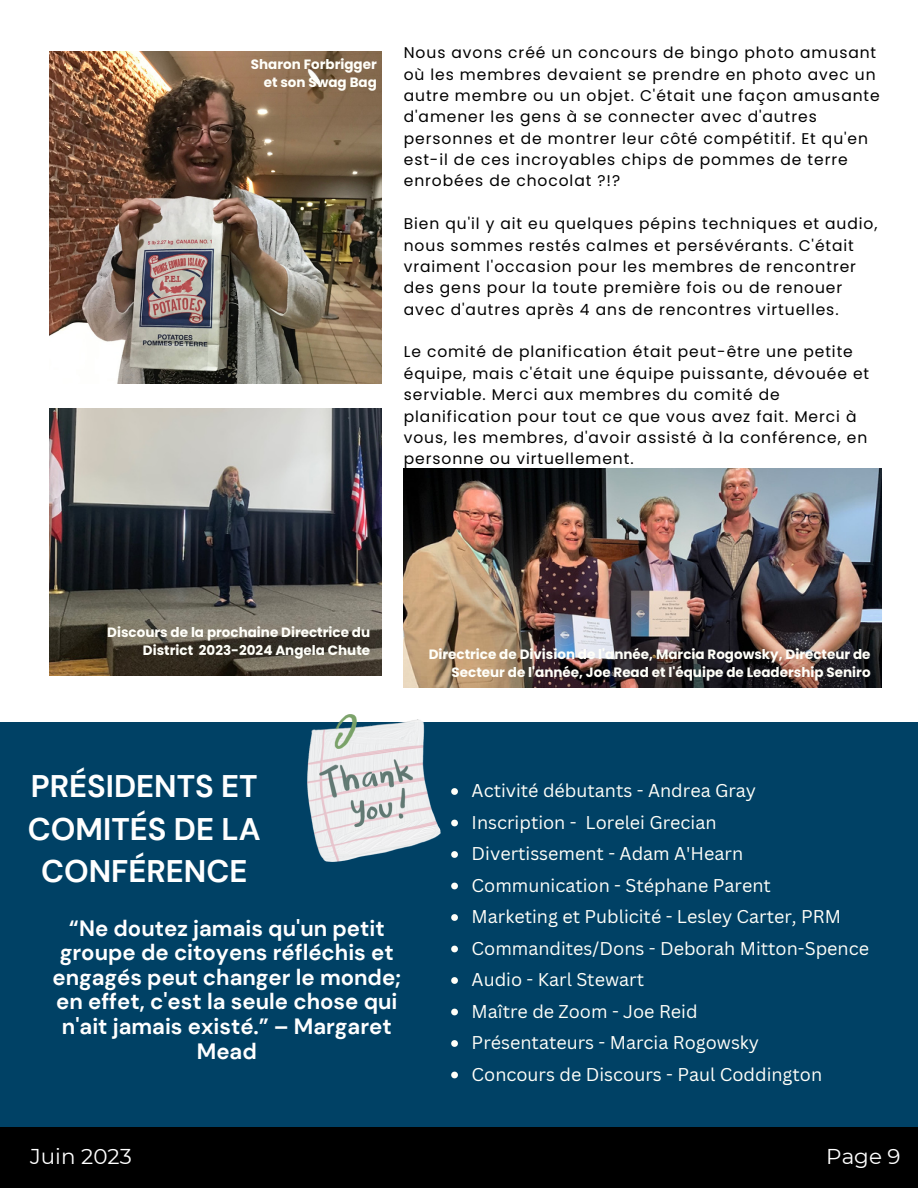
<style>
.page{position:relative;width:918px;height:1188px;background:#fff}
.page>*{position:absolute;margin:0;border:0;box-sizing:border-box;transform-origin:0 0}
.t1{font:700 31.2px/42.8px "DM Sans";color:#fff;text-align:center}
.t2{font:700 22.2px/24.6px "DM Sans";color:#fff;text-align:center}
.t3{font:21.45px "Montserrat";color:#fff}
.t4{font:18px "Canva Sans";color:#fffff9}
.t5{font:15.45px/21.3px "Poppins";letter-spacing:.06em;color:#000}
.t6{font:700 13.5px/18px "Poppins";color:#fffff9;text-align:right}
</style>
<div class="page">
<img style="left:404px;top:468px;width:478px;height:220px">
<div style="left:0;top:722px;width:918px;height:421px;background:#004165"></div>
<img style="left:50px;top:409px;width:332px;height:266px">
<svg style="left:451px;top:788px;width:7px;height:7px"></svg>
<svg style="left:451px;top:820px;width:7px;height:6px"></svg>
<svg style="left:451px;top:851px;width:7px;height:7px"></svg>
<svg style="left:451px;top:883px;width:7px;height:6px"></svg>
<svg style="left:451px;top:914px;width:7px;height:7px"></svg>
<svg style="left:451px;top:946px;width:7px;height:6px"></svg>
<svg style="left:451px;top:977px;width:7px;height:7px"></svg>
<svg style="left:451px;top:1009px;width:7px;height:6px"></svg>
<svg style="left:451px;top:1040px;width:7px;height:7px"></svg>
<svg style="left:451px;top:1072px;width:7px;height:6px"></svg>
<img style="left:307px;top:714px;width:134px;height:147px">
<img style="left:50px;top:51px;width:332px;height:332px">
<div style="left:0;top:1127px;width:918px;height:61px;background:#000"></div>
<p class="t6" style="left:251px;top:55px;width:128px">Sharon Forbrigger</p>
<p class="t6" style="left:264px;top:73px;width:115px">et son Swag Bag</p>
<p class="t5" style="left:404px;top:42px;width:477px">Nous avons créé un concours de bingo photo amusant où les membres devaient se prendre en photo avec un autre membre ou un objet. C'était une façon amusante d'amener les gens à se connecter avec d'autres personnes et de montrer leur côté compétitif. Et qu'en est-il de ces incroyables chips de pommes de terre enrobées de chocolat ?!?</p>
<p class="t5" style="left:404px;top:213px;width:475px">Bien qu'il y ait eu quelques pépins techniques et audio, nous sommes restés calmes et persévérants. C'était vraiment l'occasion pour les membres de rencontrer des gens pour la toute première fois ou de renouer avec d'autres après 4 ans de rencontres virtuelles.</p>
<p class="t5" style="left:404px;top:341px;width:467px">Le comité de planification était peut-être une petite équipe, mais c'était une équipe puissante, dévouée et serviable. Merci aux membres du comité de planification pour tout ce que vous avez fait. Merci à vous, les membres, d'avoir assisté à la conférence, en personne ou virtuellement.</p>
<p class="t6" style="left:107px;top:624px;width:264px">Discours de la prochaine Directrice du<br>District 2023-2024 Angela Chute</p>
<p class="t6" style="left:429px;top:646px;width:443px">Directrice de Division de l'année, Marcia Rogowsky, Directeur de<br>Secteur de l'année, Joe Read et l'équipe de Leadership Seniro</p>
<p class="t1" style="left:28px;top:765px;width:234px">PRÉSIDENTS ET<br>COMITÉS DE LA<br>CONFÉRENCE</p>
<p class="t2" style="left:52px;top:916px;width:350px">“Ne doutez jamais qu'un petit groupe de citoyens réfléchis et engagés peut changer le monde; en effet, c'est la seule chose qui n'ait jamais existé.” – Margaret<br>Mead</p>
<p class="t4" style="left:472px;top:778px;width:286px">Activité débutants - Andrea Gray</p>
<p class="t4" style="left:472px;top:809px;width:246px">Inscription - Lorelei Grecian</p>
<p class="t4" style="left:472px;top:841px;width:273px">Divertissement - Adam A'Hearn</p>
<p class="t4" style="left:472px;top:872px;width:301px">Communication - Stéphane Parent</p>
<p class="t4" style="left:472px;top:904px;width:371px">Marketing et Publicité - Lesley Carter, PRM</p>
<p class="t4" style="left:472px;top:935px;width:399px">Commandites/Dons - Deborah Mitton-Spence</p>
<p class="t4" style="left:472px;top:967px;width:174px">Audio - Karl Stewart</p>
<p class="t4" style="left:472px;top:998px;width:228px">Maître de Zoom - Joe Reid</p>
<p class="t4" style="left:472px;top:1030px;width:289px">Présentateurs - Marcia Rogowsky</p>
<p class="t4" style="left:472px;top:1061px;width:352px">Concours de Discours - Paul Coddington</p>
<p class="t3" style="left:30px;top:1143px;width:103px">Juin 2023</p>
<p class="t3" style="left:826px;top:1143px;width:76px">Page 9</p>
</div>
